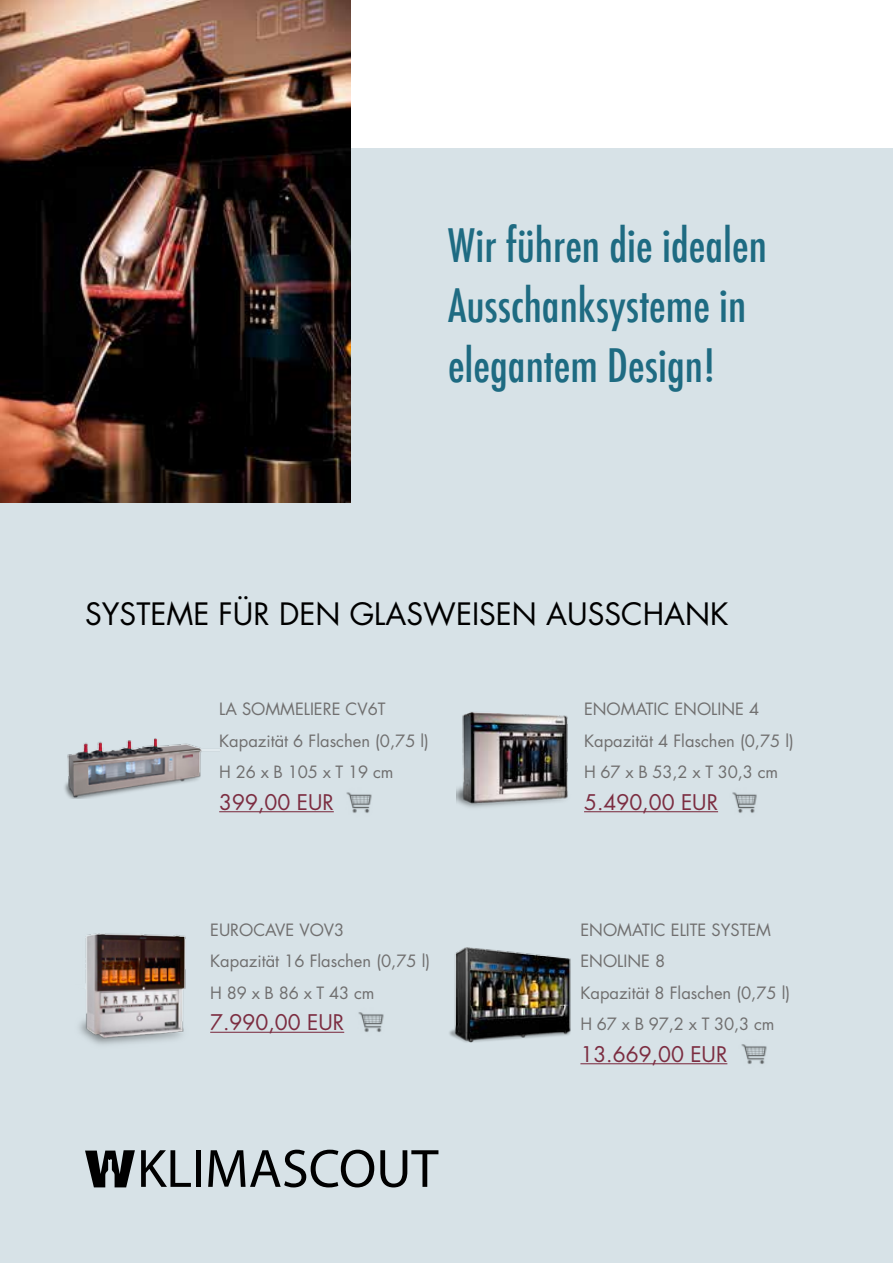
<style>
.page{position:relative;width:893px;height:1263px;background:#fff}
.page>*{position:absolute;margin:0;border:0;box-sizing:border-box;transform-origin:0 0}
.t1{font:500 condensed 45px/60px "Futura";color:#1e6b82}
.t2{font:30px "Futura Std";color:#000}
.t3{font:21px "Futura Std";color:#7c2d41}
.t4{font:16.5px/31.5px "Futura Std";color:#706f6f}
</style>
<div class="page">
<div style="left:0;top:148px;width:893px;height:1115px;background:#d7e2e7"></div>
<svg style="left:85px;top:1150px;width:50px;height:37px"></svg>
<svg style="left:141px;top:1150px;width:50px;height:37px"></svg>
<div style="left:196px;top:1150px;width:5px;height:37px;background:#000"></div>
<svg style="left:208px;top:1150px;width:166px;height:37px"></svg>
<svg style="left:380px;top:1150px;width:58px;height:37px"></svg>
<hr style="left:584px;top:811px;width:134px;height:1px;background:#7c2d41">
<hr style="left:580px;top:1063px;width:147px;height:1px;background:#7c2d41">
<hr style="left:219px;top:811px;width:115px;height:1px;background:#7c2d41">
<hr style="left:210px;top:1032px;width:134px;height:1px;background:#7c2d41">
<img style="left:358px;top:1012px;width:26px;height:20px">
<img style="left:346px;top:792px;width:26px;height:21px">
<img style="left:741px;top:1044px;width:26px;height:20px">
<img style="left:732px;top:792px;width:25px;height:21px">
<img style="left:64px;top:738px;width:138px;height:60px">
<img style="left:456px;top:712px;width:112px;height:96px">
<img style="left:79px;top:933px;width:107px;height:112px">
<img style="left:449px;top:947px;width:122px;height:95px">
<img style="left:0;top:0;width:351px;height:502px">
<h1 class="t1" style="left:448px;top:215px;width:321px">Wir führen die idealen<br>Ausschanksysteme in elegantem Design!</h1>
<h2 class="t2" style="left:85px;top:595px;width:645px">SYSTEME FÜR DEN GLASWEISEN AUSSCHANK</h2>
<p class="t4" style="left:219px;top:693px;width:211px">LA SOMMELIERE CV6T<br>Kapazität 6 Flaschen (0,75 l)<br>H 26 x B 105 x T 19 cm</p>
<p class="t3" style="left:219px;top:788px;width:116px">399,00 EUR</p>
<p class="t4" style="left:210px;top:914px;width:221px">EUROCAVE VOV3<br>Kapazität 16 Flaschen (0,75 l)<br>H 89 x B 86 x T 43 cm</p>
<p class="t3" style="left:210px;top:1009px;width:136px">7.990,00 EUR</p>
<p class="t4" style="left:584px;top:693px;width:211px">ENOMATIC ENOLINE 4<br>Kapazität 4 Flaschen (0,75 l)<br>H 67 x B 53,2 x T 30,3 cm</p>
<p class="t3" style="left:584px;top:788px;width:136px">5.490,00 EUR</p>
<p class="t4" style="left:580px;top:914px;width:211px">ENOMATIC ELITE SYSTEM<br>ENOLINE 8<br>Kapazität 8 Flaschen (0,75 l)<br>H 67 x B 97,2 x T 30,3 cm</p>
<p class="t3" style="left:580px;top:1040px;width:148px">13.669,00 EUR</p>
</div>
